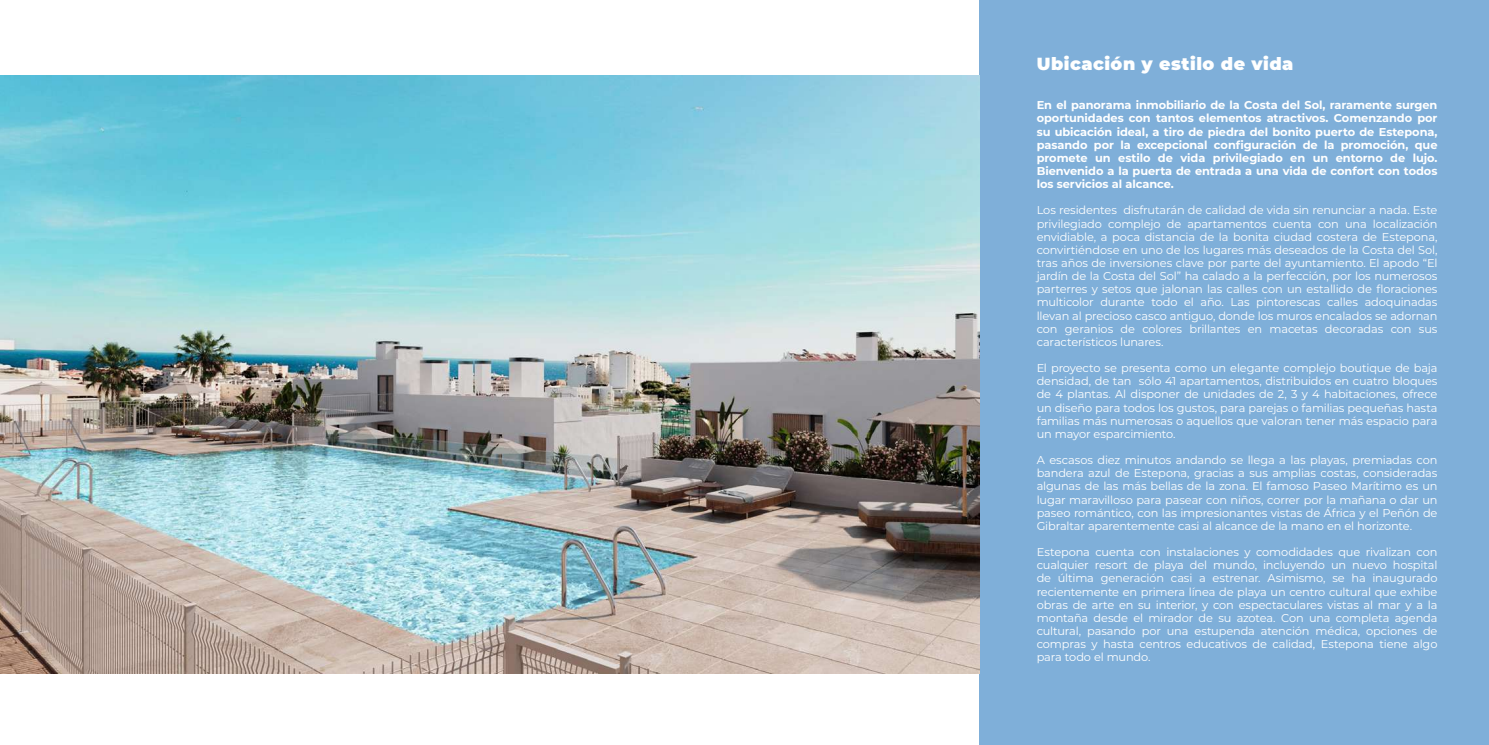
<style>
.page{position:relative;width:1489px;height:745px;background:#fff}
.page>*{position:absolute;margin:0;border:0;box-sizing:border-box;transform-origin:0 0}
.t1{font:900 17.5px "Montserrat";letter-spacing:.03em;color:#fff}
.t2{font:11.38px/13.1px "Montserrat";letter-spacing:-.015em;color:#fff;text-align:justify}
.t3{font:700 11.38px/13.1px "Montserrat";letter-spacing:-.005em;color:#fff;text-align:justify}
</style>
<div class="page">
<div style="left:978px;top:0;width:510px;height:744px;background:#7fafd9"></div>
<img style="left:0;top:76px;width:978px;height:597px">
<h1 class="t1" style="left:1036px;top:51px;width:258px">Ubicación y estilo de vida</h1>
<p class="t3" style="left:1036px;top:98px;width:402px">En el panorama inmobiliario de la Costa del Sol, raramente surgen oportunidades con tantos elementos atractivos. Comenzando por su ubicación ideal, a tiro de piedra del bonito puerto de Estepona, pasando por la excepcional configuración de la promoción, que promete un estilo de vida privilegiado en un entorno de lujo.<br>Bienvenido a la puerta de entrada a una vida de confort con todos los servicios al alcance.</p>
<p class="t2" style="left:1036px;top:203px;width:402px">Los residentes disfrutarán de calidad de vida sin renunciar a nada. Este privilegiado complejo de apartamentos cuenta con una localización envidiable, a poca distancia de la bonita ciudad costera de Estepona, convirtiéndose en uno de los lugares más deseados de la Costa del Sol, tras años de inversiones clave por parte del ayuntamiento. El apodo “El jardín de la Costa del Sol” ha calado a la perfección, por los numerosos parterres y setos que jalonan las calles con un estallido de floraciones multicolor durante todo el año. Las pintorescas calles adoquinadas llevan al precioso casco antiguo, donde los muros encalados se adornan con geranios de colores brillantes en macetas decoradas con sus característicos lunares.</p>
<p class="t2" style="left:1036px;top:361px;width:402px">El proyecto se presenta como un elegante complejo boutique de baja densidad, de tan sólo 41 apartamentos, distribuidos en cuatro bloques de 4 plantas. Al disponer de unidades de 2, 3 y 4 habitaciones, ofrece un diseño para todos los gustos, para parejas o familias pequeñas hasta familias más numerosas o aquellos que valoran tener más espacio para un mayor esparcimiento.</p>
<p class="t2" style="left:1036px;top:453px;width:402px">A escasos diez minutos andando se llega a las playas, premiadas con bandera azul de Estepona, gracias a sus amplias costas, consideradas algunas de las más bellas de la zona. El famoso Paseo Marítimo es un lugar maravilloso para pasear con niños, correr por la mañana o dar un paseo romántico, con las impresionantes vistas de África y el Peñón de Gibraltar aparentemente casi al alcance de la mano en el horizonte.</p>
<p class="t2" style="left:1036px;top:544px;width:402px">Estepona cuenta con instalaciones y comodidades que rivalizan con cualquier resort de playa del mundo, incluyendo un nuevo hospital de última generación casi a estrenar. Asimismo, se ha inaugurado recientemente en primera línea de playa un centro cultural que exhibe obras de arte en su interior, y con espectaculares vistas al mar y a la montaña desde el mirador de su azotea. Con una completa agenda cultural, pasando por una estupenda atención médica, opciones de compras y hasta centros educativos de calidad, Estepona tiene algo para todo el mundo.</p>
</div>
